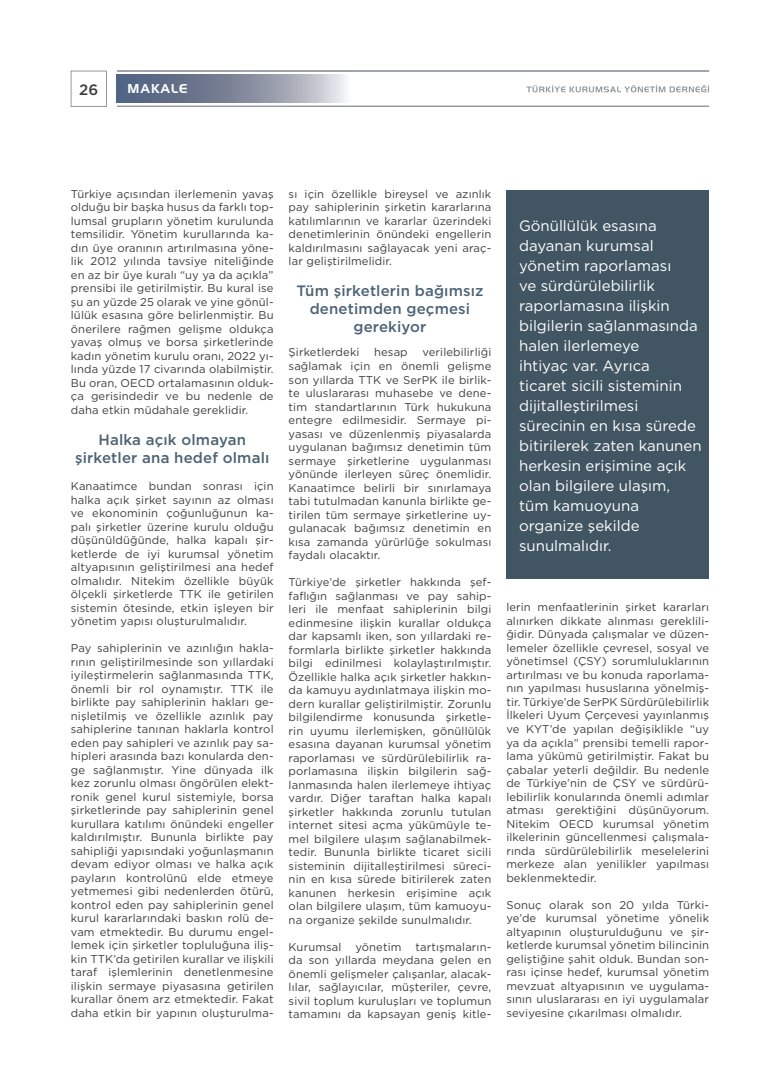
<style>
.page{position:relative;width:780px;height:1088px;background:#fff}
.page>*{position:absolute;margin:0;border:0;box-sizing:border-box;transform-origin:0 0}
.t1{font:15px/20px "Gotham";color:#fff}
.t2{font:500 15px/18px "Gotham";letter-spacing:.01em;color:#4d6375;text-align:center}
.t3{font:500 15px "Gotham";color:#3e3e3f}
.t4{font:12.5px "Handel Gothic";letter-spacing:.1em;color:#fff}
.t5{font:11.25px/13.5px "Gotham";letter-spacing:.01em;color:#3e3e3f;text-align:justify}
</style>
<div class="page">
<div style="left:71px;top:71px;width:36px;height:36px;border:1px solid #949a9f"></div>
<svg style="left:526px;top:85px;width:183px;height:7px"></svg>
<img style="left:117px;top:74px;width:229px;height:29px">
<hr style="left:117px;top:71px;width:592px;height:1px;background:#949a9f">
<hr style="left:117px;top:106px;width:592px;height:1px;background:#949a9f">
<div style="left:506px;top:190px;width:203px;height:389px;background:#425562"></div>
<h1 class="t3" style="left:79px;top:84px;width:21px">26</h1>
<p class="t4" style="left:128px;top:82px;width:62px">MAKALE</p>
<p class="t5" style="left:71px;top:188px;width:204px">Türkiye açısından ilerlemenin yavaş olduğu bir başka husus da farklı top&shy;lumsal grupların yönetim kurulunda temsilidir. Yönetim kurullarında ka&shy;dın üye oranının artırılmasına yöne&shy;lik 2012 yılında tavsiye niteliğinde en az bir üye kuralı “uy ya da açıkla” prensibi ile getirilmiştir. Bu kural ise şu an yüzde 25 olarak ve yine gönül&shy;lülük esasına göre belirlenmiştir. Bu önerilere rağmen gelişme oldukça yavaş olmuş ve borsa şirketlerinde kadın yönetim kurulu oranı, 2022 yı&shy;lında yüzde 17 civarında olabilmiştir.<br>Bu oran, OECD ortalamasının olduk&shy;ça gerisindedir ve bu nedenle de daha etkin müdahale gereklidir.</p>
<h1 class="t2" style="left:75px;top:432px;width:196px">Halka açık olmayan şirketler ana hedef olmalı</h1>
<p class="t5" style="left:71px;top:480px;width:204px">Kanaatimce bundan sonrası için halka açık şirket sayının az olması ve ekonominin çoğunluğunun ka&shy;palı şirketler üzerine kurulu olduğu düşünüldüğünde, halka kapalı şir&shy;ketlerde de iyi kurumsal yönetim altyapısının geliştirilmesi ana hedef olmalıdır. Nitekim özellikle büyük ölçekli şirketlerde TTK ile getirilen sistemin ötesinde, etkin işleyen bir yönetim yapısı oluşturulmalıdır.</p>
<p class="t5" style="left:71px;top:642px;width:204px">Pay sahiplerinin ve azınlığın hakla&shy;rının geliştirilmesinde son yıllardaki iyileştirmelerin sağlanmasında TTK, önemli bir rol oynamıştır. TTK ile birlikte pay sahiplerinin hakları ge&shy;nişletilmiş ve özellikle azınlık pay sahiplerine tanınan haklarla kontrol eden pay sahipleri ve azınlık pay sa&shy;hipleri arasında bazı konularda den&shy;ge sağlanmıştır. Yine dünyada ilk kez zorunlu olması öngörülen elekt&shy;ronik genel kurul sistemiyle, borsa şirketlerinde pay sahiplerinin genel kurullara katılımı önündeki engeller kaldırılmıştır. Bununla birlikte pay sahipliği yapısındaki yoğunlaşmanın devam ediyor olması ve halka açık payların kontrolünü elde etmeye yetmemesi gibi nedenlerden ötürü, kontrol eden pay sahiplerinin genel kurul kararlarındaki baskın rolü de&shy;vam etmektedir. Bu durumu engel&shy;lemek için şirketler topluluğuna iliş&shy;kin TTK’da getirilen kurallar ve ilişkili taraf işlemlerinin denetlenmesine ilişkin sermaye piyasasına getirilen kurallar önem arz etmektedir. Fakat daha etkin bir yapının oluşturulma-</p>
<p class="t5" style="left:288px;top:188px;width:204px">sı için özellikle bireysel ve azınlık pay sahiplerinin şirketin kararlarına katılımlarının ve kararlar üzerindeki denetimlerinin önündeki engellerin kaldırılmasını sağlayacak yeni araç&shy;lar geliştirilmelidir.</p>
<h1 class="t2" style="left:296px;top:282px;width:189px">Tüm şirketlerin bağımsız denetimden geçmesi gerekiyor</h1>
<p class="t5" style="left:288px;top:346px;width:72px">Şirketlerdeki</p>
<p class="t5" style="left:374px;top:346px;width:35px">hesap</p>
<p class="t5" style="left:288px;top:346px;width:204px;text-indent:134px">verilebilirliği sağlamak için en önemli gelişme son yıllarda TTK ve SerPK ile birlik&shy;te uluslararası muhasebe ve dene&shy;tim standartlarının Türk hukukuna entegre edilmesidir. Sermaye pi&shy;yasası ve düzenlenmiş piyasalarda uygulanan bağımsız denetimin tüm sermaye şirketlerine uygulanması yönünde ilerleyen süreç önemlidir.<br>Kanaatimce belirli bir sınırlamaya tabi tutulmadan kanunla birlikte ge&shy;tirilen tüm sermaye şirketlerine uy&shy;gulanacak bağımsız denetimin en kısa zamanda yürürlüğe sokulması faydalı olacaktır.</p>
<p class="t5" style="left:288px;top:576px;width:204px">Türkiye’de şirketler hakkında şef&shy;faflığın sağlanması ve pay sahip&shy;leri ile menfaat sahiplerinin bilgi edinmesine ilişkin kurallar oldukça dar kapsamlı iken, son yıllardaki re&shy;formlarla birlikte şirketler hakkında bilgi edinilmesi kolaylaştırılmıştır.<br>Özellikle halka açık şirketler hakkın&shy;da kamuyu aydınlatmaya ilişkin mo&shy;dern kurallar geliştirilmiştir. Zorunlu bilgilendirme konusunda şirketle&shy;rin uyumu ilerlemişken, gönüllülük esasına dayanan kurumsal yönetim raporlaması ve sürdürülebilirlik ra&shy;porlamasına ilişkin bilgilerin sağ&shy;lanmasında halen ilerlemeye ihtiyaç vardır. Diğer taraftan halka kapalı şirketler hakkında zorunlu tutulan internet sitesi açma yükümüyle te&shy;mel bilgilere ulaşım sağlanabilmek&shy;tedir. Bununla birlikte ticaret sicili sisteminin dijitalleştirilmesi süreci&shy;nin en kısa sürede bitirilerek zaten kanunen herkesin erişimine açık olan bilgilere ulaşım, tüm kamuoyu&shy;na organize şekilde sunulmalıdır.</p>
<p class="t5" style="left:288px;top:940px;width:204px">Kurumsal yönetim tartışmaların&shy;da son yıllarda meydana gelen en önemli gelişmeler çalışanlar, alacak&shy;lılar, sağlayıcılar, müşteriler, çevre, sivil toplum kuruluşları ve toplumun tamamını da kapsayan geniş kitle-</p>
<p class="t1" style="left:519px;top:216px;width:184px">Gönüllülük esasına dayanan kurumsal yönetim raporlaması<br>ve sürdürülebilirlik raporlamasına ilişkin bilgilerin sağlanmasında halen ilerlemeye<br>ihtiyaç var. Ayrıca<br>ticaret sicili sisteminin dijitalleştirilmesi sürecinin en kısa sürede bitirilerek zaten kanunen herkesin erişimine açık olan bilgilere ulaşım, tüm kamuoyuna organize şekilde sunulmalıdır.</p>
<p class="t5" style="left:506px;top:601px;width:204px">lerin menfaatlerinin şirket kararları alınırken dikkate alınması gereklili&shy;ğidir. Dünyada çalışmalar ve düzen&shy;lemeler özellikle çevresel, sosyal ve yönetimsel (ÇSY) sorumluluklarının artırılması ve bu konuda raporlama&shy;nın yapılması hususlarına yönelmiş&shy;tir. Türkiye’de SerPK Sürdürülebilirlik İlkeleri Uyum Çerçevesi yayınlanmış ve KYT’de yapılan değişiklikle “uy ya da açıkla” prensibi temelli rapor&shy;lama yükümü getirilmiştir. Fakat bu çabalar yeterli değildir. Bu nedenle de Türkiye’nin de ÇSY ve sürdürü&shy;lebilirlik konularında önemli adımlar atması gerektiğini düşünüyorum.<br>Nitekim OECD kurumsal yönetim ilkelerinin güncellenmesi çalışmala&shy;rında sürdürülebilirlik meselelerini merkeze alan yenilikler yapılması beklenmektedir.</p>
<p class="t5" style="left:506px;top:898px;width:204px">Sonuç olarak son 20 yılda Türki&shy;ye’de kurumsal yönetime yönelik altyapının oluşturulduğunu ve şir&shy;ketlerde kurumsal yönetim bilincinin geliştiğine şahit olduk. Bundan son&shy;rası içinse hedef, kurumsal yönetim mevzuat altyapısının ve uygulama&shy;sının uluslararası en iyi uygulamalar seviyesine çıkarılması olmalıdır.</p>
</div>
